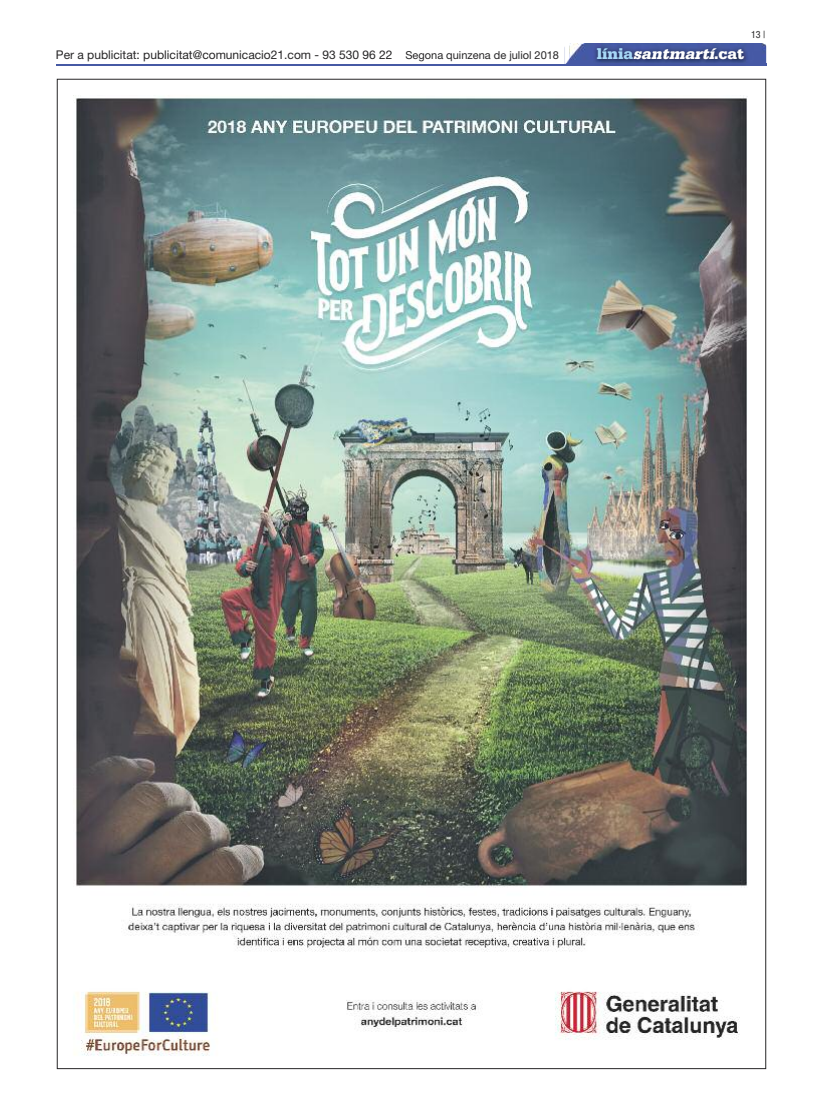
<style>
.page{position:relative;width:823px;height:1106px;background:#fff}
.page>*{position:absolute;margin:0;border:0;box-sizing:border-box;transform-origin:0 0}
.t1{font:italic 900 16px "Serifa";color:#fff}
.t2{font:12px "Helvetica Neue";color:#272627}
.t3{font:11px "Helvetica Neue";color:#272627}
.t4{font:condensed 10px "Helvetica Neue";color:#272627}
.s1{font-style:normal;color:#a7d8f7}
.s2{font-style:normal}
</style>
<div class="page">
<img style="left:73px;top:95px;width:675px;height:961px">
<hr style="left:57px;top:64px;width:708px;height:1px;background:#4659a4">
<img style="left:569px;top:43px;width:198px;height:23px">
<svg style="left:564px;top:47px;width:5px;height:17px"></svg>
<img style="left:569px;top:44px;width:196px;height:21px">
<p class="t2" style="left:56px;top:48px;width:338px">Per a publicitat: publicitat@comunicacio21.com - 93 530 96 22</p>
<p class="t4" style="left:750px;top:31px;width:16px">13 |</p>
<p class="t3" style="left:405px;top:48px;width:155px">Segona quinzena de juliol 2018</p>
<h1 class="t1" style="left:596px;top:48px;width:149px"><span class="s1">línia</span>santmartí<span class="s2">.cat</span></h1>
</div>
